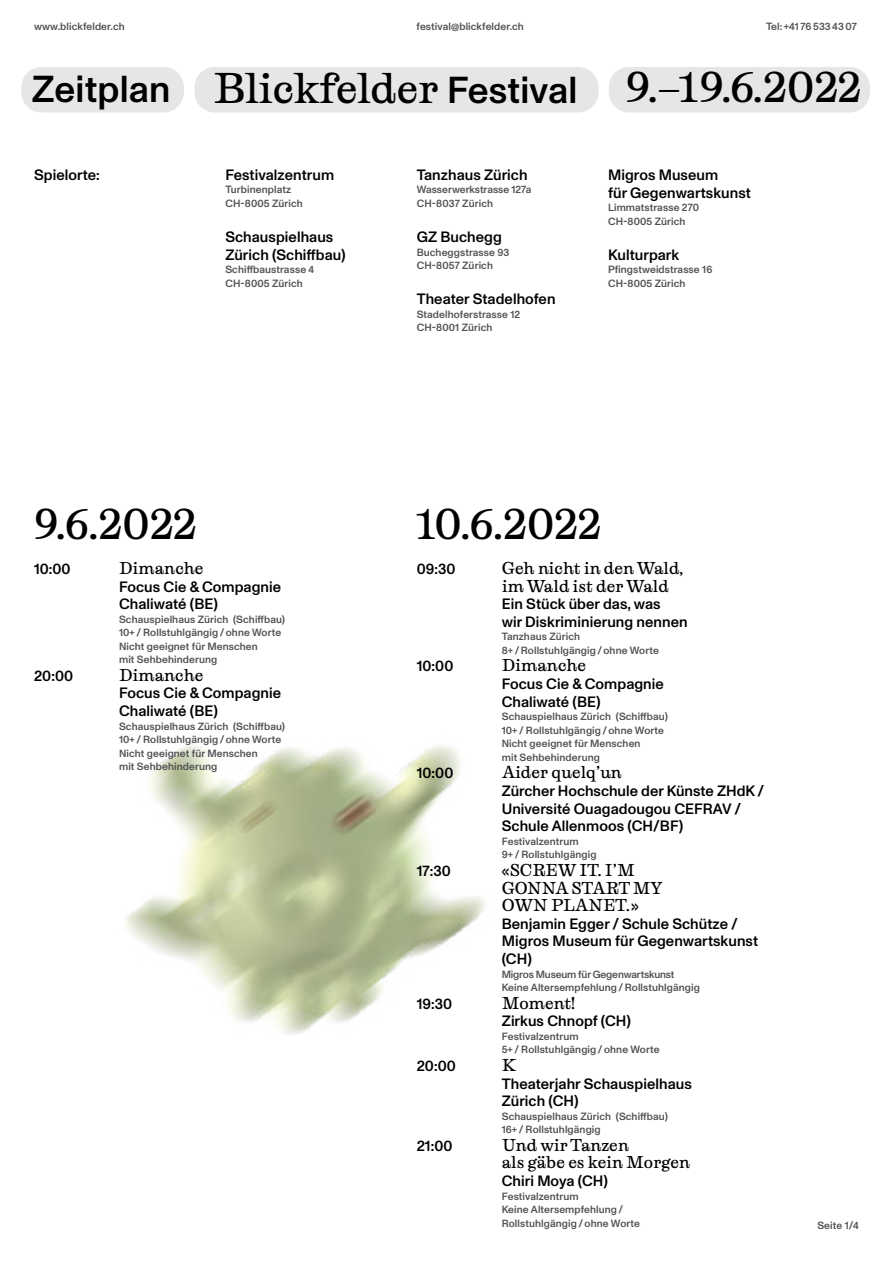
<style>
.page{position:relative;width:893px;height:1263px;background:#fff}
.page>*{position:absolute;margin:0;border:0;box-sizing:border-box;transform-origin:0 0}
.t1{font:40.2px "Scotch Genovese";letter-spacing:-.015em;color:#000}
.t2{font:40.2px "Scotch Genovese";letter-spacing:.005em;color:#000}
.t3{font:16.05px/17.5px "Scotch Genovese";letter-spacing:-.01em;color:#000}
.t4{font:500 15px/17.7px "ABC Monument Grotesk";letter-spacing:.005em;color:#000}
.t5{font:500 10.5px/13.5px "ABC Monument Grotesk";letter-spacing:.01em;color:#504f53}
.s1{font-family:"ABC Monument Grotesk";font-weight:500;font-size:37.5px}
</style>
<div class="page">
<img style="left:125px;top:745px;width:360px;height:290px">
<div style="left:195px;top:67px;width:403px;height:45px;background:#e6e6e6;border-radius:20px"></div>
<div style="left:609px;top:67px;width:261px;height:45px;background:#e6e6e6;border-radius:20px"></div>
<div style="left:21px;top:67px;width:163px;height:45px;background:#e6e6e6;border-radius:20px"></div>
<p class="t5" style="left:34px;top:20px;width:92px">www.blickfelder.ch</p>
<p class="t5" style="left:417px;top:20px;width:109px">festival@blickfelder.ch</p>
<p class="t5" style="left:766px;top:20px;width:92px">Tel: +41 76 533 43 07</p>
<h1 class="t1" style="left:32px;top:64px;width:830px"><span class="s1">Zeitplan</span> Blickfelder <span class="s1">Festival</span> 9.–19.6.2022</h1>
<h3 class="t4" style="left:34px;top:166px;width:67px">Spielorte:</h3>
<h3 class="t4" style="left:225px;top:166px;width:110px">Festivalzentrum</h3>
<p class="t5" style="left:225px;top:183px;width:79px">Turbinenplatz<br>CH-8005 Zürich</p>
<h3 class="t4" style="left:225px;top:228px;width:122px">Schauspielhaus<br>Zürich (Schiffbau)</h3>
<p class="t5" style="left:225px;top:263px;width:91px">Schiffbaustrasse 4<br>CH-8005 Zürich</p>
<h1 class="t2" style="left:34px;top:501px;width:163px">9.6.2022</h1>
<h3 class="t4" style="left:34px;top:560px;width:38px">10:00</h3>
<h2 class="t3" style="left:119px;top:559px;width:86px">Dimanche</h2>
<h3 class="t4" style="left:119px;top:578px;width:164px">Focus Cie &amp; Compagnie<br>Chaliwaté (BE)</h3>
<p class="t5" style="left:119px;top:612px;width:168px">Schauspielhaus Zürich (Schiffbau)<br>10+ / Rollstuhlgängig / ohne Worte<br>Nicht geeignet für Menschen<br>mit Sehbehinderung</p>
<h3 class="t4" style="left:34px;top:667px;width:41px">20:00</h3>
<h2 class="t3" style="left:119px;top:666px;width:86px">Dimanche</h2>
<h3 class="t4" style="left:119px;top:685px;width:164px">Focus Cie &amp; Compagnie<br>Chaliwaté (BE)</h3>
<p class="t5" style="left:119px;top:719px;width:168px">Schauspielhaus Zürich (Schiffbau)<br>10+ / Rollstuhlgängig / ohne Worte<br>Nicht geeignet für Menschen<br>mit Sehbehinderung</p>
<h3 class="t4" style="left:417px;top:166px;width:112px">Tanzhaus Zürich</h3>
<p class="t5" style="left:417px;top:183px;width:116px">Wasserwerkstrasse 127a<br>CH-8037 Zürich</p>
<h3 class="t4" style="left:417px;top:228px;width:87px">GZ Buchegg</h3>
<p class="t5" style="left:417px;top:245px;width:94px">Bucheggstrasse 93<br>CH-8057 Zürich</p>
<h3 class="t4" style="left:417px;top:291px;width:140px">Theater Stadelhofen</h3>
<p class="t5" style="left:417px;top:308px;width:105px">Stadelhoferstrasse 12<br>CH-8001 Zürich</p>
<h3 class="t4" style="left:608px;top:166px;width:144px">Migros Museum<br>für Gegenwartskunst</h3>
<p class="t5" style="left:608px;top:201px;width:93px">Limmatstrasse 270<br>CH-8005 Zürich</p>
<h3 class="t4" style="left:608px;top:246px;width:73px">Kulturpark</h3>
<p class="t5" style="left:608px;top:263px;width:106px">Pfingstweidstrasse 16<br>CH-8005 Zürich</p>
<h1 class="t2" style="left:417px;top:501px;width:185px">10.6.2022</h1>
<h3 class="t4" style="left:417px;top:560px;width:40px">09:30</h3>
<h2 class="t3" style="left:502px;top:559px;width:183px">Geh nicht in den Wald, im Wald ist der Wald</h2>
<h3 class="t4" style="left:502px;top:595px;width:187px">Ein Stück über das, was<br>wir Diskriminierung nennen</h3>
<p class="t5" style="left:502px;top:630px;width:159px">Tanzhaus Zürich<br>8+ / Rollstuhlgängig / ohne Worte</p>
<h3 class="t4" style="left:417px;top:658px;width:38px">10:00</h3>
<h2 class="t3" style="left:502px;top:657px;width:86px">Dimanche</h2>
<h3 class="t4" style="left:502px;top:675px;width:164px">Focus Cie &amp; Compagnie<br>Chaliwaté (BE)</h3>
<p class="t5" style="left:502px;top:710px;width:168px">Schauspielhaus Zürich (Schiffbau)<br>10+ / Rollstuhlgängig / ohne Worte<br>Nicht geeignet für Menschen<br>mit Sehbehinderung</p>
<h3 class="t4" style="left:417px;top:764px;width:38px">10:00</h3>
<h2 class="t3" style="left:502px;top:764px;width:121px">Aider quelq’un</h2>
<h3 class="t4" style="left:502px;top:782px;width:264px">Zürcher Hochschule der Künste ZHdK /<br>Université Ouagadougou CEFRAV /<br>Schule Allenmoos (CH/BF)</h3>
<p class="t5" style="left:502px;top:834px;width:96px">Festivalzentrum<br>9+ / Rollstuhlgängig</p>
<h3 class="t4" style="left:417px;top:862px;width:36px">17:30</h3>
<h2 class="t3" style="left:502px;top:861px;width:163px">«SCREW IT. I’M<br>GONNA START MY<br>OWN PLANET.»</h2>
<h3 class="t4" style="left:502px;top:915px;width:258px">Benjamin Egger / Schule Schütze /<br>Migros Museum für Gegenwartskunst (CH)</h3>
<p class="t5" style="left:502px;top:967px;width:200px">Migros Museum für Gegenwartskunst<br>Keine Altersempfehlung / Rollstuhlgängig</p>
<h3 class="t4" style="left:417px;top:995px;width:37px">19:30</h3>
<h2 class="t3" style="left:502px;top:994px;width:75px">Moment!</h2>
<h3 class="t4" style="left:502px;top:1012px;width:131px">Zirkus Chnopf (CH)</h3>
<p class="t5" style="left:502px;top:1029px;width:159px">Festivalzentrum<br>5+ / Rollstuhlgängig / ohne Worte</p>
<h3 class="t4" style="left:417px;top:1057px;width:41px">20:00</h3>
<h2 class="t3" style="left:502px;top:1056px;width:16px">K</h2>
<h3 class="t4" style="left:502px;top:1075px;width:192px">Theaterjahr Schauspielhaus<br>Zürich (CH)</h3>
<p class="t5" style="left:502px;top:1109px;width:168px">Schauspielhaus Zürich (Schiffbau)<br>16+ / Rollstuhlgängig</p>
<h3 class="t4" style="left:417px;top:1137px;width:37px">21:00</h3>
<h2 class="t3" style="left:502px;top:1136px;width:190px">Und wir Tanzen<br>als gäbe es kein Morgen</h2>
<h3 class="t4" style="left:502px;top:1172px;width:108px">Chiri Moya (CH)</h3>
<p class="t5" style="left:502px;top:1189px;width:140px">Festivalzentrum<br>Keine Altersempfehlung /<br>Rollstuhlgängig / ohne Worte</p>
<p class="t5" style="left:817px;top:1218px;width:43px">Seite 1/4</p>
</div>
